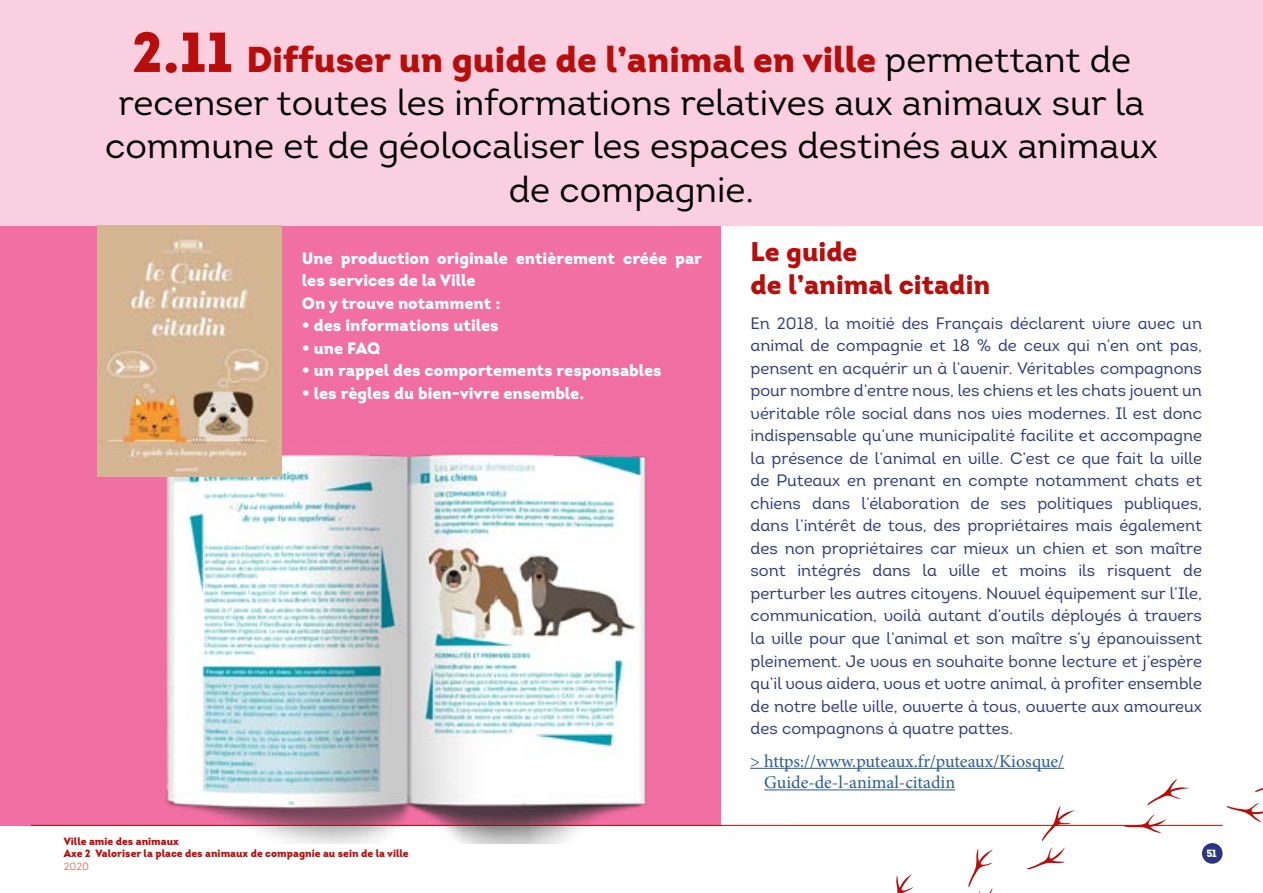
<style>
.page{position:relative;width:1263px;height:893px;background:#fff}
.page>*{position:absolute;margin:0;border:0;box-sizing:border-box;transform-origin:0 0}
.t1{font:36px/43.2px "Intro";color:#000;text-align:center}
.t2{font:900 27px/32.4px "Intro";color:#b70e0c}
.t3{font:18px/21.6px "Minion Pro";color:#275b9b}
.t4{font:16.5px/22.5px "Intro Book Alt";color:#283583;text-align:justify}
.t5{font:900 16.5px/22.5px "Intro";color:#fff}
.t6{font:900 10.5px/12.6px "Intro";color:#b70e0c}
.t7{font:10.5px "Intro Book Alt";color:#d57557}
.t8{font:900 10.5px "Intro";color:#fff}
.s1{font-weight:900;font-size:56.25px;color:#b70e0c}
.s2{font-weight:900;color:#b70e0c}
</style>
<div class="page">
<div style="left:0;top:0;width:721px;height:825px;background:#f16fa3"></div>
<div style="left:0;top:0;width:1263px;height:225px;background:#facfe0"></div>
<hr style="left:31px;top:825px;width:1191px;height:1px;background:#b70e0c">
<div style="left:1202px;top:843px;width:20px;height:21px;background:#283583;border-radius:50%"></div>
<img style="left:20px;top:351px;width:778px;height:492px">
<img style="left:98px;top:225px;width:183px;height:252px">
<hr style="left:750px;top:768px;width:314px;height:1px;background:#275b9b">
<hr style="left:764px;top:789px;width:191px;height:1px;background:#275b9b">
<svg style="left:896px;top:874px;width:17px;height:19px"></svg>
<svg style="left:968px;top:848px;width:25px;height:45px"></svg>
<svg style="left:1042px;top:806px;width:33px;height:35px"></svg>
<svg style="left:1027px;top:847px;width:38px;height:22px"></svg>
<svg style="left:1147px;top:779px;width:42px;height:26px"></svg>
<svg style="left:1123px;top:814px;width:43px;height:19px"></svg>
<svg style="left:1255px;top:788px;width:8px;height:5px"></svg>
<svg style="left:1226px;top:803px;width:37px;height:19px"></svg>
<h1 class="t1" style="left:105px;top:38px;width:1054px"><span class="s1">2.11</span> <span class="s2">Diffuser un guide de l’animal en ville</span> permettant de recenser toutes les informations relatives aux animaux sur la commune et de géolocaliser les espaces destinés aux animaux de compagnie.</h1>
<p class="t5" style="left:302px;top:247px;width:402px">Une production originale entièrement créée par les services de la Ville<br>On y trouve notamment :</p>
<p class="t5" style="left:302px;top:314px;width:198px">• des informations utiles</p>
<p class="t5" style="left:302px;top:337px;width:80px">• une FAQ</p>
<p class="t5" style="left:302px;top:359px;width:361px">• un rappel des comportements responsables</p>
<p class="t5" style="left:302px;top:382px;width:284px">• les règles du bien-vivre ensemble.</p>
<p class="t6" style="left:64px;top:835px;width:346px">Ville amie des animaux<br>Axe 2 Valoriser la place des animaux de compagnie au sein de la ville</p>
<p class="t7" style="left:64px;top:860px;width:27px">2020</p>
<h2 class="t2" style="left:750px;top:235px;width:241px">Le guide<br>de l’animal citadin</h2>
<p class="t4" style="left:750px;top:312px;width:453px">En 2018, la moitié des Français déclarent vivre avec un animal de compagnie et 18 % de ceux qui n’en ont pas, pensent en acquérir un à l’avenir. Véritables compagnons pour nombre d’entre nous, les chiens et les chats jouent un véritable rôle social dans nos vies modernes. Il est donc indispensable qu’une municipalité facilite et accompagne la présence de l’animal en ville. C’est ce que fait la ville de Puteaux en prenant en compte notamment chats et chiens dans l’élaboration de ses politiques publiques, dans l’intérêt de tous, des propriétaires mais également des non propriétaires car mieux un chien et son maître sont intégrés dans la ville et moins ils risquent de perturber les autres citoyens. Nouvel équipement sur l’Ile, communication, voilà autant d’outils déployés à travers la ville pour que l’animal et son maître s’y épanouissent pleinement. Je vous en souhaite bonne lecture et j’espère qu’il vous aidera, vous et votre animal, à profiter ensemble de notre belle ville, ouverte à tous, ouverte aux amoureux des compagnons à quatre pattes.</p>
<p class="t3" style="left:764px;top:750px;width:301px;text-indent:-14px">&gt; https://www.puteaux.fr/puteaux/Kiosque/<br>Guide-de-l-animal-citadin</p>
<p class="t8" style="left:1206px;top:846px;width:12px">51</p>
</div>
